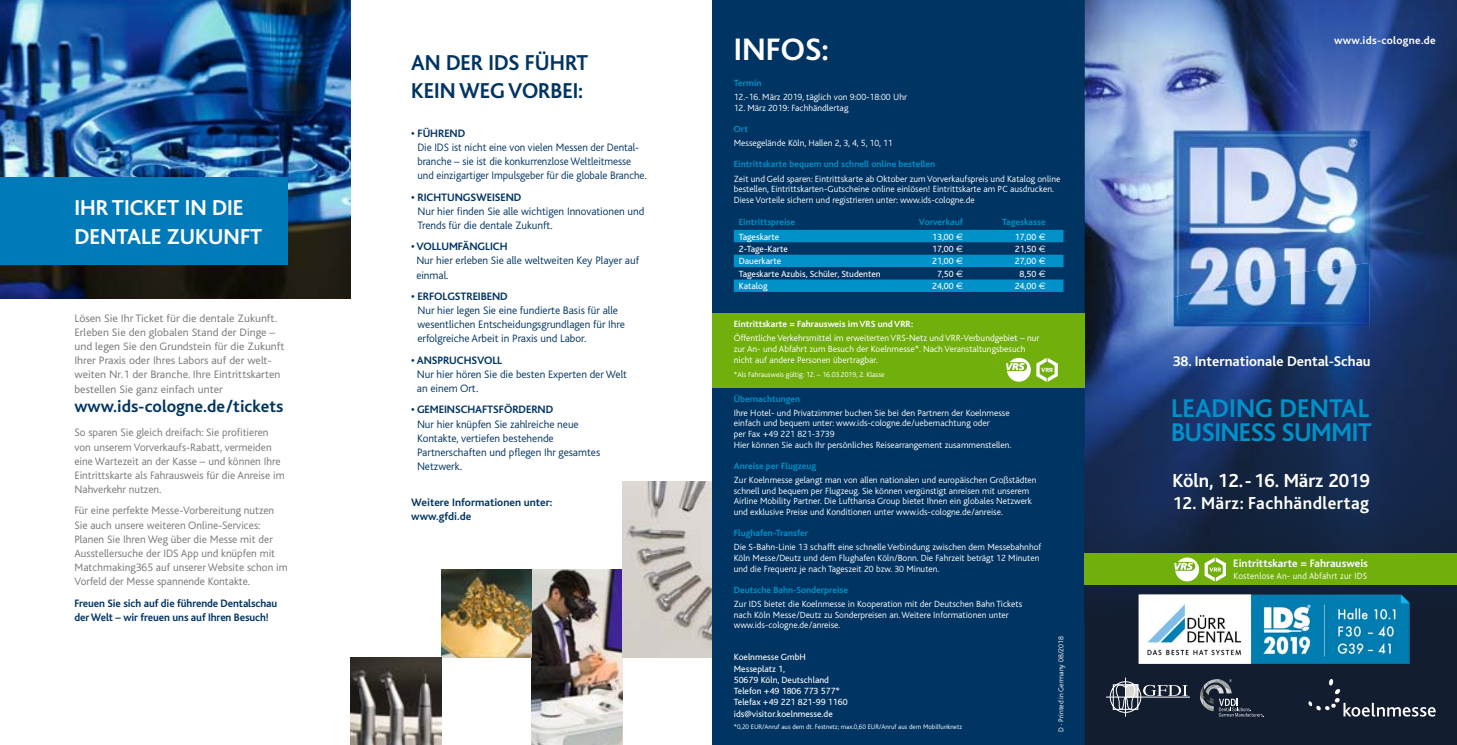
<style>
.page{position:relative;width:1457px;height:745px;background:#fff}
.page>*{position:absolute;margin:0;border:0;box-sizing:border-box;transform-origin:0 0}
.t1{font:700 32.5px "Bliss";color:#fff}
.t2{font:700 26.75px/23.9px "Bliss";letter-spacing:-.02em;color:#0091c8}
.t3{font:700 22.5px/28.8px "Bliss";color:#fff}
.t4{font:700 22.5px/27.5px "Bliss";color:#003462}
.t5{font:700 19.75px "Bliss";color:#fff}
.t6{font:700 18.12px "Bliss";letter-spacing:.025em;color:#fff}
.t7{font:700 17.5px "Bliss";color:#003462}
.t8{font:700 14.62px "Bliss";color:#fff}
.t9{font:300 11.25px/14.1px "Bliss";letter-spacing:-.005em;color:#003462}
.t10{font:300 11.25px/14.1px "Bliss";color:#737574}
.t11{font:300 11.25px/14.1px "Bliss";color:#737574;scale:1.05 1}
.t12{font:700 11.25px/14.1px "Bliss";letter-spacing:-.005em;color:#003462}
.t13{font:700 11.25px "Bliss";color:#fff}
.t14{font:700 11.25px "Bliss";letter-spacing:.025em;color:#fff}
.t15{font:300 9.38px/10.6px "Bliss";color:#fff}
.t16{font:9.38px/11.2px "Bliss";color:#fff}
.t17{font:700 9.38px "Bliss";color:#0091c8}
.t18{font:700 9.38px "Bliss";color:#fff}
.t19{font:300 9.38px "Bliss";letter-spacing:.02em;color:#fff}
.t20{font:300 7.5px "Bliss";color:#fff}
.t21{font:300 6.88px "Bliss";color:#fff}
.s1{font-family:"Euro Sans"}
</style>
<div class="page">
<img style="left:0;top:0;width:351px;height:298px">
<img style="left:532px;top:569px;width:90px;height:175px">
<img style="left:622px;top:481px;width:90px;height:175px">
<img style="left:441px;top:569px;width:91px;height:87px">
<div style="left:0;top:177px;width:287px;height:88px;background:#007ab9"></div>
<img style="left:351px;top:657px;width:90px;height:87px">
<div style="left:712px;top:0;width:372px;height:744px;background:#003462"></div>
<svg style="left:733px;top:230px;width:330px;height:62px"></svg>
<img style="left:1084px;top:0;width:372px;height:451px">
<svg style="left:1084px;top:451px;width:372px;height:293px;background:#14233e"></svg>
<img style="left:1173px;top:273px;width:118px;height:53px">
<img style="left:1291px;top:263px;width:78px;height:63px">
<hr style="left:1125px;top:677px;width:1px;height:39px;background:#fff">
<hr style="left:1106px;top:696px;width:83px;height:1px;background:#fff">
<svg style="left:1109px;top:681px;width:78px;height:31px;background:#4e5663"></svg>
<svg style="left:1308px;top:678px;width:127px;height:38px;background:#2b3445"></svg>
<svg style="left:1199px;top:678px;width:65px;height:38px;background:#343d4b"></svg>
<div style="left:1084px;top:553px;width:372px;height:31px;background:#71af0d"></div>
<svg style="left:1204px;top:557px;width:21px;height:24px"></svg>
<svg style="left:1174px;top:557px;width:24px;height:24px"></svg>
<div style="left:712px;top:313px;width:372px;height:74px;background:#71af0d"></div>
<svg style="left:1036px;top:358px;width:21px;height:23px"></svg>
<svg style="left:1006px;top:357px;width:24px;height:24px"></svg>
<img style="left:1134px;top:592px;width:281px;height:73px">
<h3 class="t3" style="left:74px;top:196px;width:189px">IHR TICKET IN DIE<br>DENTALE ZUKUNFT</h3>
<p class="t11" style="left:74px;top:312px;width:202px">Lösen Sie Ihr Ticket für die dentale Zukunft.<br>Erleben Sie den globalen Stand der Dinge – und legen Sie den Grundstein für die Zukunft Ihrer Praxis oder Ihres Labors auf der welt&shy;weiten Nr.1 der Branche. Ihre Eintrittskarten bestellen Sie ganz einfach unter</p>
<h3 class="t7" style="left:74px;top:399px;width:210px">www.ids-cologne.de/tickets</h3>
<p class="t10" style="left:74px;top:426px;width:212px">So sparen Sie gleich dreifach: Sie profitieren von unserem Vorverkaufs-Rabatt, vermeiden eine Wartezeit an der Kasse – und können Ihre Eintrittskarte als Fahrausweis für die Anreise im Nahverkehr nutzen.</p>
<p class="t10" style="left:74px;top:504px;width:215px">Für eine perfekte Messe-Vorbereitung nutzen Sie auch unsere weiteren Online-Services:<br>Planen Sie Ihren Weg über die Messe mit der Ausstellersuche der IDS App und knüpfen mit Matchmaking365 auf unserer Website schon im Vorfeld der Messe spannende Kontakte.</p>
<p class="t12" style="left:74px;top:596px;width:204px">Freuen Sie sich auf die führende Dentalschau der Welt – wir freuen uns auf Ihren Besuch!</p>
<h3 class="t4" style="left:411px;top:51px;width:179px">AN DER IDS FÜHRT<br>KEIN WEG VORBEI:</h3>
<p class="t12" style="left:411px;top:127px;width:56px">• FÜHREND</p>
<p class="t9" style="left:417px;top:141px;width:231px">Die IDS ist nicht eine von vielen Messen der Dental&shy;branche – sie ist die konkurrenzlose Weltleitmesse und einzigartiger Impulsgeber für die globale Branche.</p>
<p class="t12" style="left:411px;top:191px;width:112px">• RICHTUNGSWEISEND</p>
<p class="t9" style="left:417px;top:205px;width:228px">Nur hier finden Sie alle wichtigen Innovationen und<br>Trends für die dentale Zukunft.</p>
<p class="t12" style="left:411px;top:240px;width:98px">• VOLLUMFÄNGLICH</p>
<p class="t9" style="left:416px;top:254px;width:224px">Nur hier erleben Sie alle weltweiten Key Player auf einmal.</p>
<p class="t12" style="left:411px;top:290px;width:98px">• ERFOLGSTREIBEND</p>
<p class="t9" style="left:417px;top:304px;width:209px">Nur hier legen Sie eine fundierte Basis für alle wesentlichen Entscheidungsgrundlagen für Ihre erfolgreiche Arbeit in Praxis und Labor.</p>
<p class="t12" style="left:411px;top:354px;width:92px">• ANSPRUCHSVOLL</p>
<p class="t9" style="left:417px;top:368px;width:212px">Nur hier hören Sie die besten Experten der Welt an einem Ort.</p>
<p class="t12" style="left:411px;top:403px;width:144px">• GEMEINSCHAFTSFÖRDERND</p>
<p class="t9" style="left:417px;top:417px;width:185px">Nur hier knüpfen Sie zahlreiche neue<br>Kontakte, vertiefen bestehende<br>Partnerschaften und pflegen Ihr gesamtes<br>Netzwerk.</p>
<p class="t12" style="left:411px;top:495px;width:143px">Weitere Informationen unter: www.gfdi.de</p>
<h1 class="t1" style="left:733px;top:37px;width:97px">INFOS:</h1>
<p class="t17" style="left:733px;top:79px;width:29px">Termin</p>
<p class="t15" style="left:733px;top:92px;width:175px">12.-16. März 2019, täglich von 9:00-18:00 Uhr</p>
<p class="t15" style="left:733px;top:103px;width:116px">12. März 2019: Fachhändlertag</p>
<p class="t17" style="left:733px;top:125px;width:16px">Ort</p>
<p class="t15" style="left:733px;top:139px;width:160px">Messegelände Köln, Hallen 2, 3, 4, 5, 10, 11</p>
<p class="t17" style="left:733px;top:161px;width:203px">Eintrittskarte bequem und schnell online bestellen</p>
<p class="t15" style="left:733px;top:174px;width:328px">Zeit und Geld sparen: Eintrittskarte ab Oktober zum Vorverkaufspreis und Katalog online bestellen, Eintrittskarten-Gutscheine online einlösen! Eintrittskarte am PC ausdrucken.<br>Diese Vorteile sichern und registrieren unter: www.ids-cologne.de</p>
<p class="t17" style="left:738px;top:218px;width:58px">Eintrittspreise</p>
<p class="t17" style="left:919px;top:218px;width:46px">Vorverkauf</p>
<p class="t17" style="left:1002px;top:218px;width:45px">Tageskasse</p>
<p class="t16" style="left:738px;top:232px;width:42px">Tageskarte</p>
<p class="t16" style="left:932px;top:232px;width:32px">13,00 <span class="s1">€</span></p>
<p class="t16" style="left:1014px;top:232px;width:32px">17,00 <span class="s1">€</span></p>
<p class="t16" style="left:738px;top:244px;width:51px">2-Tage-Karte</p>
<p class="t16" style="left:932px;top:244px;width:32px">17,00 <span class="s1">€</span></p>
<p class="t16" style="left:1014px;top:244px;width:32px">21,50 <span class="s1">€</span></p>
<p class="t16" style="left:738px;top:256px;width:44px">Dauerkarte</p>
<p class="t16" style="left:932px;top:256px;width:32px">21,00 <span class="s1">€</span></p>
<p class="t16" style="left:1014px;top:256px;width:32px">27,00 <span class="s1">€</span></p>
<p class="t16" style="left:738px;top:269px;width:143px">Tageskarte Azubis, Schüler, Studenten</p>
<p class="t16" style="left:937px;top:269px;width:28px">7,50 <span class="s1">€</span></p>
<p class="t16" style="left:1019px;top:269px;width:28px">8,50 <span class="s1">€</span></p>
<p class="t16" style="left:738px;top:281px;width:30px">Katalog</p>
<p class="t16" style="left:932px;top:281px;width:32px">24,00 <span class="s1">€</span></p>
<p class="t16" style="left:1014px;top:281px;width:32px">24,00 <span class="s1">€</span></p>
<p class="t18" style="left:733px;top:320px;width:181px">Eintrittskarte = Fahrausweis im VRS und VRR:</p>
<p class="t15" style="left:733px;top:333px;width:307px">Öffentliche Verkehrsmittel im erweiterten VRS-Netz und VRR-Verbundgebiet – nur zur An- und Abfahrt zum Besuch der Koelnmesse*. Nach Veranstaltungsbesuch nicht auf andere Personen übertragbar.</p>
<p class="t20" style="left:733px;top:371px;width:152px">*Als Fahrausweis gültig: 12. – 16.03.2019, 2. Klasse</p>
<p class="t17" style="left:733px;top:394px;width:68px">Übernachtungen</p>
<p class="t15" style="left:733px;top:408px;width:279px">Ihre Hotel- und Privatzimmer buchen Sie bei den Partnern der Koelnmesse einfach und bequem unter: www.ids-cologne.de/uebernachtung oder<br>per Fax +49 221 821-3739<br>Hier können Sie auch Ihr persönliches Reisearrangement zusammenstellen.</p>
<p class="t17" style="left:733px;top:462px;width:84px">Anreise per Flugzeug</p>
<p class="t15" style="left:733px;top:475px;width:304px">Zur Koelnmesse gelangt man von allen nationalen und europäischen Großstädten schnell und bequem per Flugzeug. Sie können vergünstigt anreisen mit unserem Airline Mobility Partner. Die Lufthansa Group bietet Ihnen ein globales Netzwerk und exklusive Preise und Konditionen unter www.ids-cologne.de/anreise.</p>
<p class="t17" style="left:733px;top:529px;width:76px">Flughafen-Transfer</p>
<p class="t15" style="left:733px;top:542px;width:309px">Die S-Bahn-Linie 13 schafft eine schnelle Verbindung zwischen dem Messebahnhof<br>Köln Messe/Deutz und dem Flughafen Köln/Bonn. Die Fahrzeit beträgt 12 Minuten und die Frequenz je nach Tageszeit 20 bzw. 30 Minuten.</p>
<p class="t17" style="left:733px;top:586px;width:116px">Deutsche Bahn-Sonderpreise</p>
<p class="t15" style="left:733px;top:599px;width:290px">Zur IDS bietet die Koelnmesse in Kooperation mit der Deutschen Bahn Tickets nach Köln Messe/Deutz zu Sonderpreisen an. Weitere Informationen unter www.ids-cologne.de/anreise.</p>
<p class="t16" style="left:733px;top:652px;width:115px">Koelnmesse GmbH<br>Messeplatz 1,<br>50679 Köln, Deutschland<br>Telefon +49 1806 773 577*<br>Telefax +49 221 821-99 1160 ids@visitor.koelnmesse.de</p>
<p class="t21" style="left:733px;top:723px;width:230px">*0,20 EUR/Anruf aus dem dt. Festnetz; max.0,60 EUR/Anruf aus dem Mobilfunknetz</p>
<p class="t20" style="left:1058px;top:731px;width:97px;rotate:-90deg">D · Printed in Germany 08/2018</p>
<p class="t14" style="left:1333px;top:36px;width:103px">www.ids-cologne.de</p>
<h3 class="t8" style="left:1172px;top:355px;width:199px">38. Internationale Dental-Schau</h3>
<h2 class="t2" style="left:1171px;top:398px;width:202px">LEADING DENTAL<br>BUSINESS SUMMIT</h2>
<h3 class="t5" style="left:1172px;top:473px;width:199px">Köln, 12. - 16. März 2019</h3>
<h3 class="t6" style="left:1172px;top:496px;width:198px">12. März: Fachhändlertag</h3>
<p class="t13" style="left:1233px;top:559px;width:136px">Eintrittskarte = Fahrausweis</p>
<p class="t19" style="left:1233px;top:571px;width:135px">Kostenlose An- und Abfahrt zur IDS</p>
</div>
